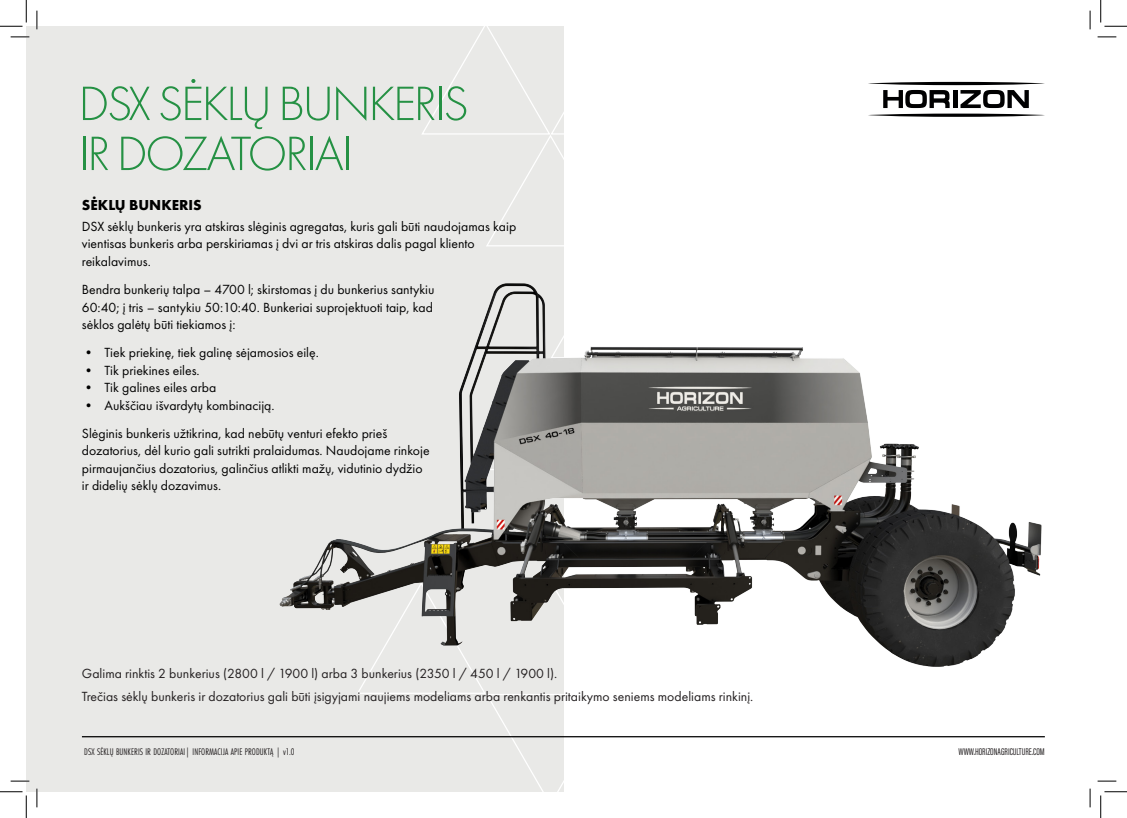
<style>
.page{position:relative;width:1127px;height:818px;background:#fff}
.page>*{position:absolute;margin:0;border:0;box-sizing:border-box;transform-origin:0 0}
.t1{font:300 50px "Futura PT";letter-spacing:-.05em;color:#259144}
.t2{font:700 15px "Futura PT";color:#000}
.t3{font:13.75px/17.5px "Futura PT";color:#000}
.t4{font:13.75px "Futura PT";color:#231f20}
.t5{font:10px "Futura PT Cond";letter-spacing:.01em;color:#231f20}
.t6{font:10px "Acumin Variable Concept";color:#231f20}
</style>
<div class="page">
<div style="left:26px;top:26px;width:537px;height:766px;background:#e9e9e7"></div>
<svg style="left:883px;top:90px;width:66px;height:18px"></svg>
<hr style="left:953px;top:90px;width:4px;height:18px;background:#000001">
<svg style="left:960px;top:90px;width:68px;height:18px"></svg>
<hr style="left:867px;top:82px;width:177px;height:3px;background:#000001;border-radius:50%">
<hr style="left:867px;top:114px;width:177px;height:3px;background:#000001;border-radius:50%">
<hr style="left:82px;top:736px;width:962px;height:1px;background:#000">
<img style="left:252px;top:249px;width:793px;height:494px">
<svg style="left:11px;top:36px;width:18px;height:2px"></svg>
<svg style="left:1097px;top:36px;width:18px;height:2px"></svg>
<svg style="left:11px;top:780px;width:18px;height:2px"></svg>
<svg style="left:1097px;top:780px;width:18px;height:2px"></svg>
<svg style="left:36px;top:11px;width:2px;height:18px"></svg>
<svg style="left:36px;top:788px;width:2px;height:19px"></svg>
<svg style="left:1089px;top:11px;width:1px;height:18px"></svg>
<svg style="left:1089px;top:788px;width:1px;height:19px"></svg>
<svg style="left:0;top:0;width:27px;height:27px"></svg>
<svg style="left:0;top:791px;width:27px;height:27px"></svg>
<svg style="left:1100px;top:0;width:26px;height:27px"></svg>
<svg style="left:1100px;top:791px;width:26px;height:27px"></svg>
<p class="t1" style="left:78px;top:75px;width:392px">DSX SĖKLŲ BUNKERIS</p>
<p class="t1" style="left:78px;top:125px;width:275px">IR DOZATORIAI</p>
<p class="t2" style="left:82px;top:195px;width:121px">SĖKLŲ BUNKERIS</p>
<p class="t3" style="left:82px;top:218px;width:435px">DSX sėklų bunkeris yra atskiras slėginis agregatas, kuris gali būti naudojamas kaip vientisas bunkeris arba perskiriamas į dvi ar tris atskiras dalis pagal kliento reikalavimus.</p>
<p class="t3" style="left:82px;top:281px;width:354px;text-align:justify">Bendra bunkerių talpa – 4700 l; skirstomas į du bunkerius santykiu 60:40; į tris – santykiu 50:10:40. Bunkeriai suprojektuoti taip, kad sėklos galėtų būti tiekiamos į:</p>
<p class="t3" style="left:82px;top:344px;width:238px">• Tiek priekinę, tiek galinę sėjamosios eilę.</p>
<p class="t3" style="left:82px;top:361px;width:119px">• Tik priekines eiles.</p>
<p class="t3" style="left:82px;top:379px;width:136px">• Tik galines eiles arba</p>
<p class="t3" style="left:82px;top:396px;width:194px">• Aukščiau išvardytų kombinaciją.</p>
<p class="t3" style="left:82px;top:424px;width:349px">Slėginis bunkeris užtikrina, kad nebūtų venturi efekto prieš dozatorius, dėl kurio gali sutrikti pralaidumas. Naudojame rinkoje</p>
<p class="t3" style="left:82px;top:459px;width:342px">pirmaujančius dozatorius, galinčius atlikti mažų, vidutinio dydžio ir didelių sėklų dozavimus.</p>
<p class="t4" style="left:82px;top:665px;width:477px">Galima rinktis 2 bunkerius (2800 l / 1900 l) arba 3 bunkerius (2350 l / 450 l / 1900 l).</p>
<p class="t4" style="left:82px;top:689px;width:672px">Trečias sėklų bunkeris ir dozatorius gali būti įsigyjami naujiems modeliams arba renkantis pritaikymo seniems modeliams rinkinį.</p>
<p class="t5" style="left:84px;top:746px;width:212px">DSX SĖKLŲ BUNKERIS IR DOZATORIAI| INFORMACIJA APIE PRODUKTĄ | v1.0</p>
<p class="t6" style="left:958px;top:745px;width:88px">WWW.HORIZONAGRICULTURE.COM</p>
</div>
